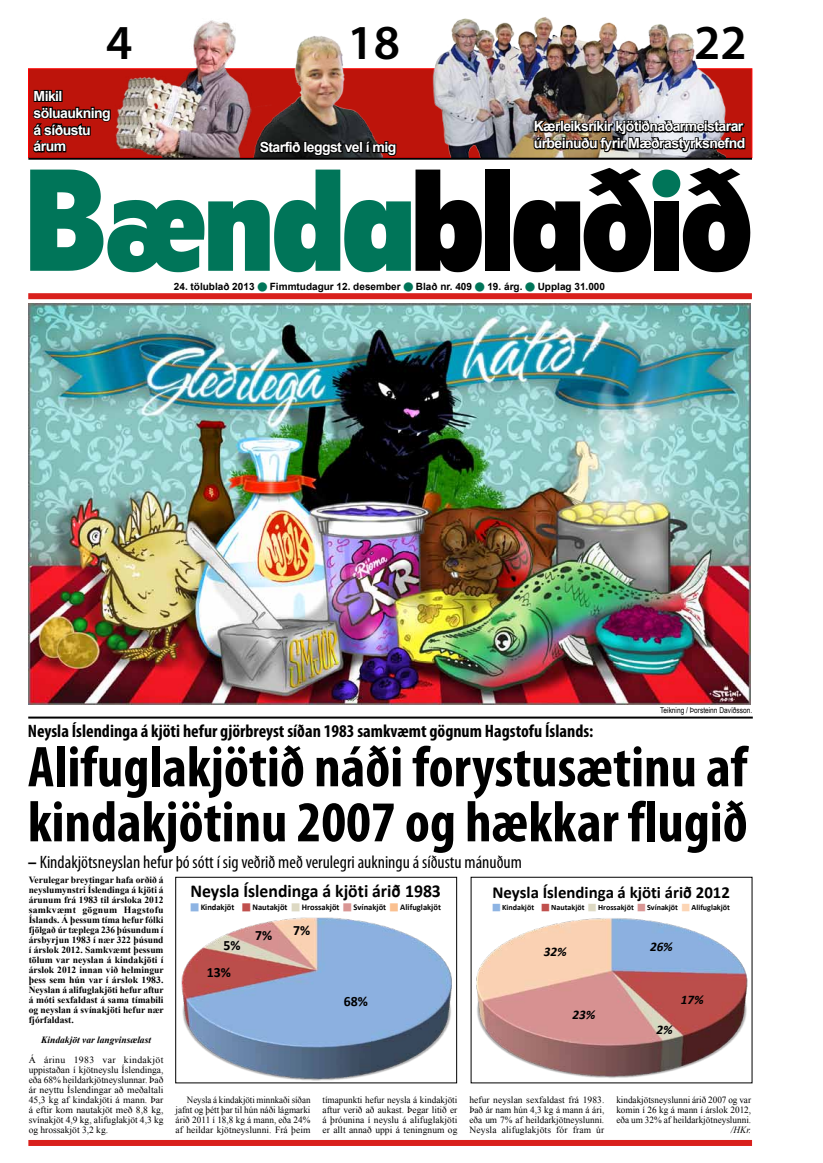
<style>
.page{position:relative;width:823px;height:1163px;background:#fff}
.page>*{position:absolute;margin:0;border:0;box-sizing:border-box;transform-origin:0 0}
.t1{font:700 condensed 58px/55px "Myriad Pro";color:#000}
.t2{font:600 49px "Myriad Pro";color:#000}
.t3{font:700 18.1px "Calibri";color:#000}
.t4{font:700 condensed 18px "Myriad Pro";color:#000}
.t5{font:condensed 18px "Myriad Pro";color:#000}
.t6{font:700 16.8px "Calibri";color:#000}
.t7{font:700 14.2px "Calibri";color:#000}
.t8{font:700 14px/16.8px "Arial";letter-spacing:-.04em;color:#fff}
.t9{font:italic 700 13.1px "Calibri";color:#000}
.t10{font:700 10px "Arial";color:#000}
.t11{font:9.5px/10px "Times New Roman";color:#000;text-align:justify}
.t12{font:700 9.5px/10px "Times New Roman";color:#000;text-align:justify}
.t13{font:9.5px/10px "Times New Roman";color:#000;text-align:justify;scale:.94 1}
.t14{font:italic 700 9.5px "Times New Roman";color:#000}
.t15{font:italic 9.5px "Times New Roman";color:#000}
.t16{font:700 8.7px "Calibri";color:#000}
.t17{font:700 8px "Calibri";color:#000}
.t18{font:8px "Arial Narrow";color:#000}
.s1{color:#007559}
.s2{font-weight:700}
.s3{color:#8eb4e3}
.s4{color:#c0504d}
.s5{color:#ddd9c3}
.s6{color:#d99694}
.s7{color:#fac090}
.s8{color:#fcd5b5}
</style>
<div class="page">
<div style="left:28px;top:69px;width:723px;height:89px;background:#bd140b;border:1px solid #f00"></div>
<svg style="left:30px;top:169px;width:451px;height:103px"></svg>
<div style="left:484px;top:169px;width:25px;height:102px;background:#000"></div>
<svg style="left:513px;top:168px;width:236px;height:104px"></svg>
<div style="left:28px;top:293px;width:723px;height:6px;background:#d9201c"></div>
<div style="left:28px;top:1139px;width:723px;height:6px;background:#d9201c"></div>
<hr style="left:28px;top:716px;width:724px;height:2px;background:#000">
<svg style="left:32px;top:89px;width:79px;height:64px"></svg>
<svg style="left:181px;top:917px;width:271px;height:163px"></svg>
<div style="left:175px;top:876px;width:281px;height:206px;border:1px solid #000"></div>
<svg style="left:476px;top:918px;width:272px;height:160px"></svg>
<img style="left:29px;top:303px;width:721px;height:401px">
<img style="left:431px;top:17px;width:293px;height:141px">
<img style="left:532px;top:105px;width:214px;height:48px">
<img style="left:115px;top:20px;width:136px;height:138px">
<img style="left:251px;top:36px;width:131px;height:122px">
<svg style="left:258px;top:125px;width:139px;height:33px;background:#2b1817"></svg>
<hr style="left:28px;top:158px;width:723px;height:2px;background:#000">
<svg style="left:115px;top:25px;width:18px;height:36px"></svg>
<h2 class="t2" style="left:106px;top:11px;width:28px">4</h2>
<h2 class="t2" style="left:347px;top:11px;width:54px">18</h2>
<h2 class="t2" style="left:693px;top:11px;width:54px">22</h2>
<h3 class="t8" style="left:34px;top:88px;width:78px">Mikil söluaukning á síðustu árum</h3>
<h3 class="t8" style="left:533px;top:118px;width:211px">Kærleiksríkir kjötiðnaðarmeistarar</h3>
<h3 class="t8" style="left:259px;top:139px;width:138px">Starfið leggst vel í mig</h3>
<h3 class="t8" style="left:533px;top:135px;width:213px">úrbeinuðu fyrir Mæðrastyrksnefnd</h3>
<p class="t10" style="left:174px;top:279px;width:432px">24. tölublað 2013 <span class="s1">●</span> Fimmtudagur 12. desember <span class="s1">●</span> Blað nr. 409 <span class="s1">●</span> 19. árg. <span class="s1">●</span> Upplag 31.000</p>
<p class="t18" style="left:660px;top:704px;width:93px">Teikning / Þorsteinn Davíðsson.</p>
<h3 class="t4" style="left:28px;top:720px;width:566px">Neysla Íslendinga á kjöti hefur gjörbreyst síðan 1983 samkvæmt gögnum Hagstofu Íslands:</h3>
<h1 class="t1" style="left:28px;top:738px;width:721px">Alifuglakjötið náði forystusætinu af kindakjötinu 2007 og hækkar flugið</h1>
<h3 class="t5" style="left:28px;top:851px;width:495px"><span class="s2">–</span> Kindakjötsneyslan hefur þó sótt í sig veðrið með verulegri aukningu á síðustu mánuðum</h3>
<p class="t12" style="left:29px;top:874px;width:136px">Verulegar breytingar hafa orðið á neyslumynstri Íslendinga á kjöti á árunum frá 1983 til ársloka 2012 samkvæmt gögnum Hagstofu Íslands. Á þessum tíma hefur fólki fjölgað úr tæplega 236 þúsundum í ársbyrjun 1983 í nær 322 þúsund í árslok 2012. Samkvæmt þessum tölum var neyslan á kindakjöti í árslok 2012 innan við helmingur þess sem hún var í árslok 1983.<br>Neyslan á alifuglakjöti hefur aftur á móti sexfaldast á sama tímabili og neyslan á svínakjöti hefur nær fjórfaldast.</p>
<p class="t14" style="left:41px;top:1033px;width:111px">Kindakjöt var langvinsælast</p>
<p class="t11" style="left:29px;top:1054px;width:136px">Á árinu 1983 var kindakjöt uppistaðan í kjötneyslu Íslendinga, eða 68% heildarkjötneyslunnar. Það ár neyttu Íslendingar að meðaltali 45,3 kg af kindakjöti á mann. Þar á eftir kom nautakjöt með 8,8 kg, svínakjöt 4,9 kg, alifuglakjöt 4,3 kg og hrossakjöt 3,2 kg.</p>
<h3 class="t3" style="left:190px;top:879px;width:252px">Neysla Íslendinga á kjöti árið 1983</h3>
<p class="t16" style="left:190px;top:901px;width:252px"><span class="s3">■</span> Kindakjöt <span class="s4">■</span> Nautakjöt <span class="s5">■</span> Hrossakjöt <span class="s6">■</span> Svínakjöt <span class="s7">■</span> Alifuglakjöt</p>
<h3 class="t7" style="left:223px;top:935px;width:19px">5%</h3>
<h3 class="t7" style="left:207px;top:962px;width:26px">13%</h3>
<h3 class="t7" style="left:255px;top:926px;width:19px">7%</h3>
<h3 class="t7" style="left:293px;top:920px;width:19px">7%</h3>
<h3 class="t7" style="left:343px;top:991px;width:26px">68%</h3>
<h3 class="t6" style="left:492px;top:881px;width:239px">Neysla Íslendinga á kjöti árið 2012</h3>
<p class="t17" style="left:492px;top:901px;width:239px"><span class="s3">■</span> Kindakjöt <span class="s4">■</span> Nautakjöt <span class="s5">■</span> Hrossakjöt <span class="s6">■</span> Svínakjöt <span class="s8">■</span> Alifuglakjöt</p>
<h3 class="t9" style="left:543px;top:943px;width:24px">32%</h3>
<h3 class="t9" style="left:572px;top:1005px;width:24px">23%</h3>
<h3 class="t9" style="left:649px;top:938px;width:24px">26%</h3>
<h3 class="t9" style="left:680px;top:991px;width:24px">17%</h3>
<h3 class="t9" style="left:656px;top:1021px;width:18px">2%</h3>
<p class="t13" style="left:175px;top:1094px;width:145px;text-indent:11px">Neysla á kindakjöti minnkaði síðan jafnt og þétt þar til hún náði lágmarki árið 2011 í 18,8 kg á mann, eða 24% af heildar kjötneyslunni. Frá þeim</p>
<p class="t11" style="left:322px;top:1094px;width:136px">tímapunkti hefur neysla á kindakjöti aftur verið að aukast. Þegar litið er á þróunina í neyslu á alifuglakjöti er allt annað uppi á teningnum og</p>
<p class="t11" style="left:469px;top:1094px;width:136px">hefur neyslan sexfaldast frá 1983.<br>Það ár nam hún 4,3 kg á mann á ári, eða um 7% af heildarkjötneyslunni.<br>Neysla alifuglakjöts fór fram úr</p>
<p class="t11" style="left:616px;top:1094px;width:136px">kindakjötsneyslunni árið 2007 og var komin í 26 kg á mann í árslok 2012, eða um 32% af heildarkjötneyslunni.</p>
<p class="t15" style="left:730px;top:1123px;width:22px">/HKr.</p>
</div>
